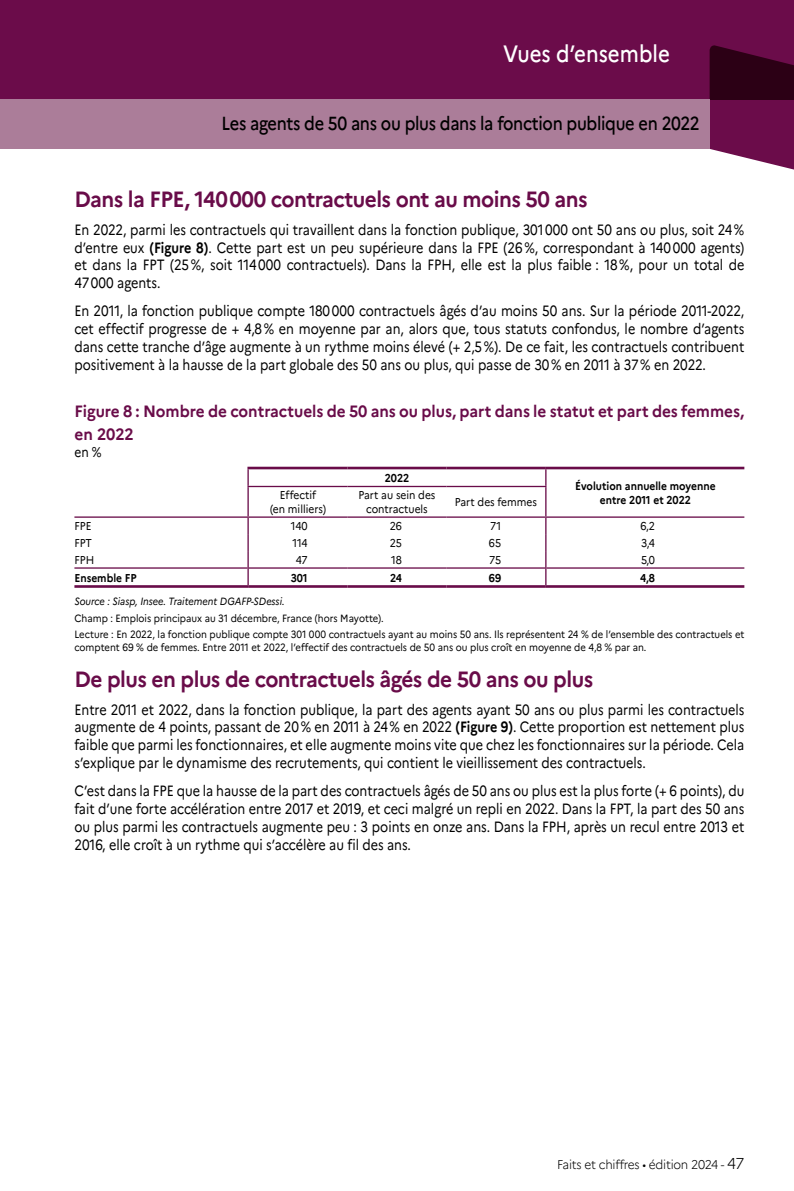
<style>
.page{position:relative;width:794px;height:1191px;background:#fff}
.page>*{position:absolute;margin:0;border:0;box-sizing:border-box;transform-origin:0 0}
.t1{font:500 23.62px "Marianne";color:#fff;scale:.87 1}
.t2{font:700 22.05px "Marianne";letter-spacing:-.025em;color:#690c49;scale:.94 1}
.t3{font:500 18.9px "Marianne";letter-spacing:-.02em;color:#000;scale:.87 1}
.t4{font:700 16.45px/22.8px "Marianne";color:#690c49;scale:.94 1}
.t5{font:14.88px/17.8px "Marianne";color:#000;text-align:justify;scale:.85 1}
.t6{font:14px "Marianne";color:#000;scale:.85 1}
.t7{font:300 12.6px "Marianne";letter-spacing:-.02em;color:#000;scale:.94 1}
.t8{font:11.38px/13.7px "Marianne";color:#000;text-align:center;scale:.9 1}
.t9{font:700 11.38px/13.7px "Marianne";color:#000;text-align:center;scale:.9 1}
.t10{font:10.5px/16.3px "Marianne";color:#000;scale:.9 1}
.t11{font:italic 10.5px "Marianne";color:#000;scale:.9 1}
.s1{font-weight:700}
.s2{font-size:15.75px}
</style>
<div class="page">
<div style="left:0;top:0;width:794px;height:99px;background:#6b0c4a"></div>
<svg style="left:709px;top:45px;width:85px;height:125px"></svg>
<div style="left:0;top:99px;width:709px;height:50px;background:#ab7d99"></div>
<hr style="left:74px;top:516px;width:174px;height:2px;background:#690c49">
<hr style="left:248px;top:516px;width:99px;height:2px;background:#690c49">
<hr style="left:347px;top:516px;width:99px;height:2px;background:#690c49">
<hr style="left:446px;top:516px;width:100px;height:2px;background:#690c49">
<hr style="left:247px;top:467px;width:100px;height:2px;background:#690c49">
<hr style="left:347px;top:467px;width:99px;height:2px;background:#690c49">
<hr style="left:446px;top:467px;width:100px;height:2px;background:#690c49">
<hr style="left:247px;top:486px;width:100px;height:1px;background:#690c49">
<hr style="left:347px;top:486px;width:99px;height:1px;background:#690c49">
<hr style="left:446px;top:486px;width:100px;height:1px;background:#690c49">
<hr style="left:74px;top:567px;width:173px;height:1px;background:#690c49">
<hr style="left:249px;top:567px;width:98px;height:1px;background:#690c49">
<hr style="left:347px;top:567px;width:99px;height:1px;background:#690c49">
<hr style="left:446px;top:567px;width:99px;height:1px;background:#690c49">
<hr style="left:546px;top:567px;width:198px;height:1px;background:#690c49">
<hr style="left:74px;top:585px;width:174px;height:3px;background:#690c49">
<hr style="left:248px;top:585px;width:99px;height:3px;background:#690c49">
<hr style="left:347px;top:585px;width:99px;height:3px;background:#690c49">
<hr style="left:446px;top:585px;width:100px;height:3px;background:#690c49">
<hr style="left:546px;top:585px;width:198px;height:3px;background:#690c49">
<svg style="left:247px;top:469px;width:2px;height:17px"></svg>
<hr style="left:247px;top:487px;width:2px;height:29px;background:#690c49">
<svg style="left:247px;top:518px;width:2px;height:67px"></svg>
<hr style="left:546px;top:467px;width:198px;height:2px;background:#690c49">
<hr style="left:546px;top:516px;width:198px;height:2px;background:#690c49">
<svg style="left:545px;top:469px;width:1px;height:116px"></svg>
<h1 class="t1" style="left:503px;top:39px;width:193px">Vues d’ensemble</h1>
<p class="t3" style="left:222px;top:112px;width:551px">Les agents de 50 ans ou plus dans la fonction publique en 2022</p>
<h2 class="t2" style="left:74px;top:186px;width:547px">Dans la FPE, 140000 contractuels ont au moins 50 ans</h2>
<p class="t5" style="left:74px;top:220px;width:789px">En 2022, parmi les contractuels qui travaillent dans la fonction publique, 301000 ont 50 ans ou plus, soit 24% d’entre eux <span class="s1">(Figure 8)</span>. Cette part est un peu supérieure dans la FPE (26%, correspondant à 140000 agents) et dans la FPT (25%, soit 114000 contractuels). Dans la FPH, elle est la plus faible : 18%, pour un total de 47000 agents.</p>
<p class="t5" style="left:74px;top:302px;width:789px">En 2011, la fonction publique compte 180000 contractuels âgés d’au moins 50 ans. Sur la période 2011-2022, cet effectif progresse de + 4,8% en moyenne par an, alors que, tous statuts confondus, le nombre d’agents dans cette tranche d’âge augmente à un rythme moins élevé (+ 2,5%). De ce fait, les contractuels contribuent positivement à la hausse de la part globale des 50 ans ou plus, qui passe de 30% en 2011 à 37% en 2022.</p>
<p class="t4" style="left:74px;top:400px;width:714px">Figure 8 : Nombre de contractuels de 50 ans ou plus, part dans le statut et part des femmes, en 2022</p>
<p class="t6" style="left:74px;top:443px;width:34px">en %</p>
<p class="t9" style="left:385px;top:470px;width:29px">2022</p>
<p class="t9" style="left:575px;top:479px;width:157px">Évolution annuelle moyenne entre 2011 et 2022</p>
<p class="t8" style="left:270px;top:488px;width:64px">Effectif<br>(en milliers)</p>
<p class="t8" style="left:358px;top:488px;width:87px">Part au sein des contractuels</p>
<p class="t8" style="left:455px;top:495px;width:93px">Part des femmes</p>
<p class="t8" style="left:74px;top:519px;width:20px">FPE</p>
<p class="t8" style="left:291px;top:519px;width:20px">140</p>
<p class="t8" style="left:390px;top:519px;width:15px">26</p>
<p class="t8" style="left:490px;top:519px;width:14px">71</p>
<p class="t8" style="left:640px;top:519px;width:18px">6,2</p>
<p class="t8" style="left:74px;top:536px;width:21px">FPT</p>
<p class="t8" style="left:292px;top:536px;width:18px">114</p>
<p class="t8" style="left:390px;top:536px;width:15px">25</p>
<p class="t8" style="left:489px;top:536px;width:15px">65</p>
<p class="t8" style="left:641px;top:536px;width:17px">3,4</p>
<p class="t8" style="left:74px;top:553px;width:23px">FPH</p>
<p class="t8" style="left:296px;top:553px;width:15px">47</p>
<p class="t8" style="left:391px;top:553px;width:13px">18</p>
<p class="t8" style="left:489px;top:553px;width:15px">75</p>
<p class="t8" style="left:641px;top:553px;width:17px">5,0</p>
<p class="t9" style="left:74px;top:570px;width:71px">Ensemble FP</p>
<p class="t9" style="left:291px;top:570px;width:20px">301</p>
<p class="t9" style="left:390px;top:570px;width:15px">24</p>
<p class="t9" style="left:489px;top:570px;width:15px">69</p>
<p class="t9" style="left:640px;top:570px;width:18px">4,8</p>
<p class="t11" style="left:74px;top:595px;width:235px">Source : Siasp, Insee. Traitement DGAFP-SDessi.</p>
<p class="t10" style="left:74px;top:610px;width:746px">Champ : Emplois principaux au 31 décembre, France (hors Mayotte).<br>Lecture : En 2022, la fonction publique compte 301 000 contractuels ayant au moins 50 ans. Ils représentent 24 % de l’ensemble des contractuels et</p>
<p class="t10" style="left:74px;top:638px;width:637px">comptent 69 % de femmes. Entre 2011 et 2022, l’effectif des contractuels de 50 ans ou plus croît en moyenne de 4,8 % par an.</p>
<h2 class="t2" style="left:74px;top:665px;width:553px">De plus en plus de contractuels âgés de 50 ans ou plus</h2>
<p class="t5" style="left:74px;top:700px;width:789px">Entre 2011 et 2022, dans la fonction publique, la part des agents ayant 50 ans ou plus parmi les contractuels augmente de 4 points, passant de 20% en 2011 à 24% en 2022 <span class="s1">(Figure 9)</span>. Cette proportion est nettement plus faible que parmi les fonctionnaires, et elle augmente moins vite que chez les fonctionnaires sur la période. Cela s’explique par le dynamisme des recrutements, qui contient le vieillissement des contractuels.</p>
<p class="t5" style="left:74px;top:781px;width:790px">C’est dans la FPE que la hausse de la part des contractuels âgés de 50 ans ou plus est la plus forte (+ 6 points), du fait d’une forte accélération entre 2017 et 2019, et ceci malgré un repli en 2022. Dans la FPT, la part des 50 ans ou plus parmi les contractuels augmente peu : 3 points en onze ans. Dans la FPH, après un recul entre 2013 et 2016, elle croît à un rythme qui s’accélère au fil des ans.</p>
<p class="t7" style="left:557px;top:1157px;width:201px">Faits et chiffres • édition 2024 - <span class="s2">47</span></p>
</div>
